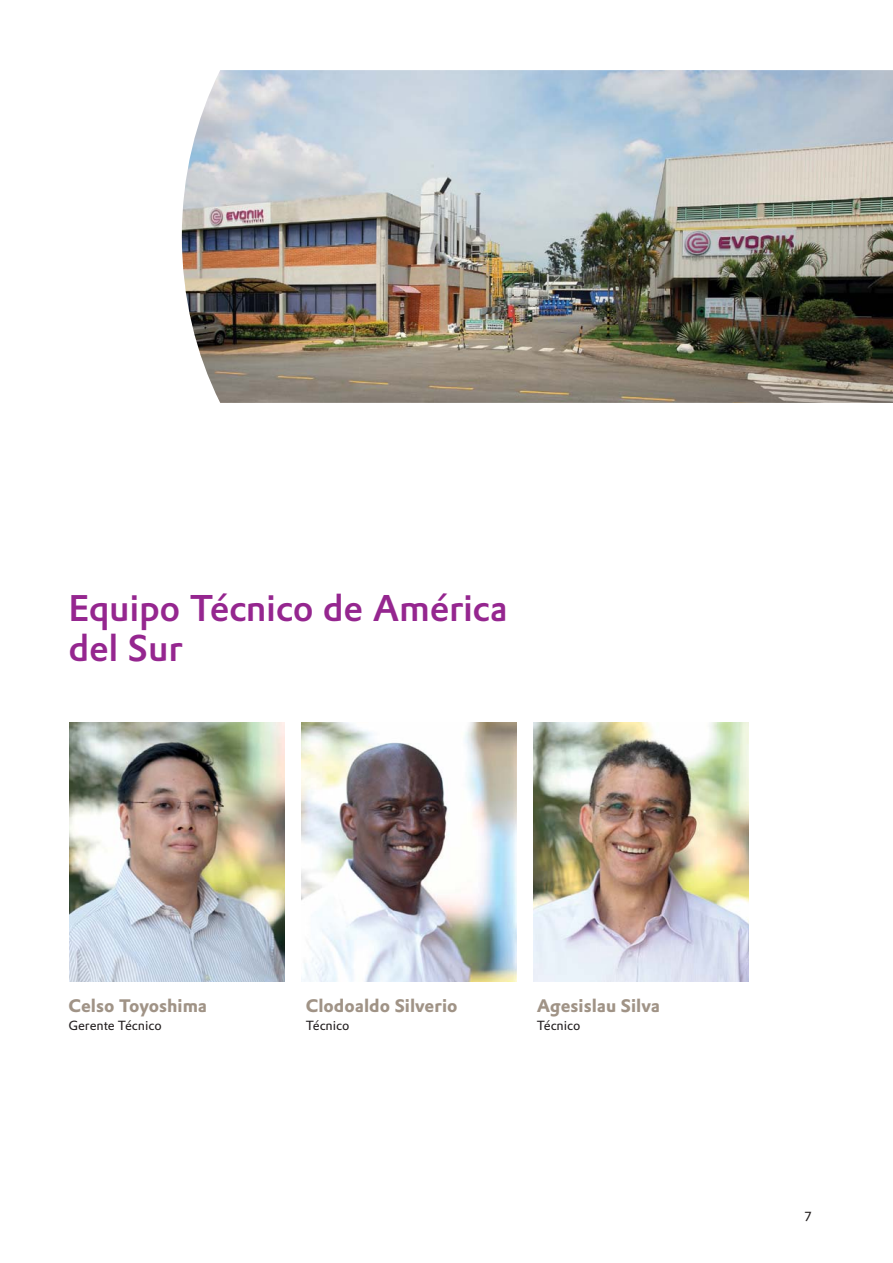
<style>
.page{position:relative;width:893px;height:1263px;background:#fff}
.page>*{position:absolute;margin:0;border:0;box-sizing:border-box;transform-origin:0 0}
.t1{font:500 36.45px/40px "Evonik Prokyon";letter-spacing:-.01em;color:#95268f}
.t2{font:700 17.7px "Evonik Prokyon";color:#a09386}
.t3{font:12.9px "Evonik Prokyon";color:#231f20}
</style>
<div class="page">
<img style="left:69px;top:722px;width:216px;height:260px">
<img style="left:301px;top:722px;width:215px;height:260px">
<img style="left:533px;top:723px;width:216px;height:259px">
<img style="left:182px;top:70px;width:710px;height:333px">
<h1 class="t1" style="left:68px;top:591px;width:440px">Equipo Técnico de América del Sur</h1>
<p class="t2" style="left:68px;top:998px;width:140px">Celso Toyoshima</p>
<p class="t3" style="left:68px;top:1020px;width:95px">Gerente Técnico</p>
<p class="t2" style="left:306px;top:998px;width:153px">Clodoaldo Silverio</p>
<p class="t3" style="left:306px;top:1020px;width:45px">Técnico</p>
<p class="t2" style="left:537px;top:998px;width:125px">Agesislau Silva</p>
<p class="t3" style="left:537px;top:1020px;width:45px">Técnico</p>
<p class="t3" style="left:804px;top:1211px;width:9px">7</p>
</div>
